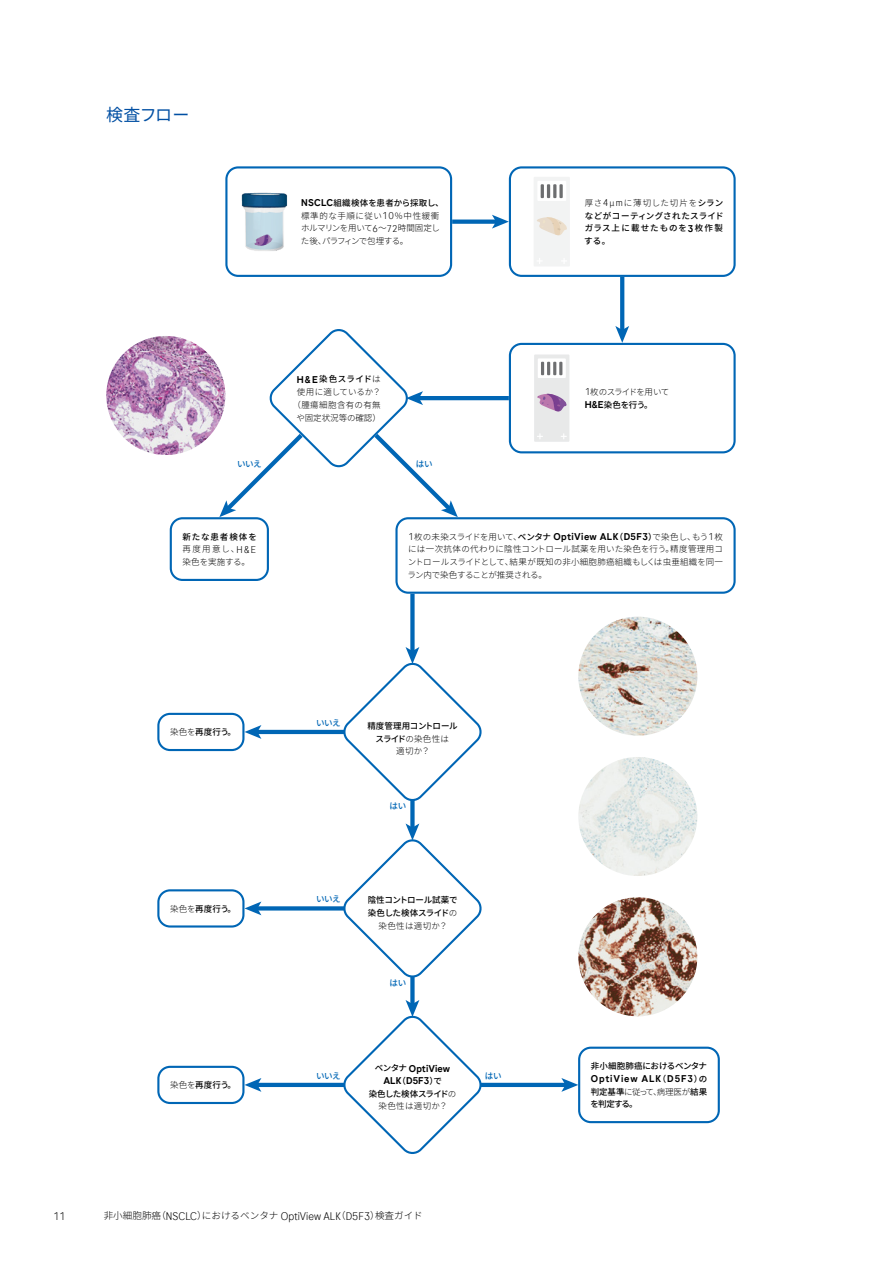
<style>
.page{position:relative;width:893px;height:1263px;background:#fff}
.page>*{position:absolute;margin:0;border:0;box-sizing:border-box;transform-origin:0 0}
.t1{font:16.95px "Noto Sans JP";letter-spacing:-.025em;color:#004fa3}
.t2{font:500 9.75px/12.8px "Roche Sans";letter-spacing:.01em;color:#000;text-align:center}
.t3{font:500 9.75px "Roche Sans";letter-spacing:.09em;color:#000}
.t4{font:300 9.6px "Noto Sans JP";color:#000}
.t5{font:300 8.55px/12.8px "Noto Sans JP";color:#000;text-align:justify}
.t6{font:500 8.55px/12.8px "Noto Sans JP";color:#000;text-align:justify}
.t7{font:500 8.55px/12.8px "Noto Sans JP";letter-spacing:-.04em;color:#000;text-align:center}
.t8{font:500 8.55px/12.8px "Noto Sans JP";letter-spacing:-.025em;color:#000;text-align:center}
.t9{font:300 8.55px/12.8px "Noto Sans JP";letter-spacing:-.09em;color:#000}
.t10{font:500 8.55px "Noto Sans JP";letter-spacing:-.045em;color:#0066b5}
.t11{font:500 8.55px/12.8px "Noto Sans JP";letter-spacing:-.07em;color:#000;text-align:center}
.s1{font-family:"Roche Sans";font-weight:500;font-size:9.75px}
.s2{font-weight:500}
.s3{font-family:"Roche Sans";font-size:9.75px}
.s4{font-weight:300}
.s5{font-family:"Roche Sans";font-weight:300;font-size:9.75px}
.s6{font-family:"Noto Sans JP";font-size:8.55px}
.s7{font-family:"Roche Sans";font-size:10.95px}
</style>
<div class="page">
<svg style="left:225px;top:166px;width:227px;height:111px"></svg>
<hr style="left:256px;top:1083px;width:88px;height:4px;background:#0066b5">
<svg style="left:157px;top:1066px;width:104px;height:38px"></svg>
<hr style="left:480px;top:1083px;width:86px;height:4px;background:#0066b5">
<svg style="left:561px;top:1047px;width:159px;height:76px"></svg>
<svg style="left:261px;top:906px;width:81px;height:4px"></svg>
<svg style="left:157px;top:889px;width:104px;height:38px"></svg>
<div style="left:410px;top:800px;width:5px;height:28px;background:#0066b5"></div>
<svg style="left:342px;top:823px;width:140px;height:154px"></svg>
<div style="left:410px;top:976px;width:5px;height:29px;background:#0066b5"></div>
<svg style="left:342px;top:1000px;width:141px;height:154px"></svg>
<hr style="left:256px;top:730px;width:88px;height:4px;background:#0066b5">
<svg style="left:157px;top:713px;width:104px;height:38px"></svg>
<svg style="left:452px;top:220px;width:40px;height:4px"></svg>
<svg style="left:492px;top:166px;width:244px;height:111px"></svg>
<svg style="left:620px;top:277px;width:4px;height:49px"></svg>
<svg style="left:170px;top:326px;width:566px;height:268px"></svg>
<div style="left:410px;top:594px;width:5px;height:58px;background:#0066b5"></div>
<svg style="left:342px;top:647px;width:140px;height:154px"></svg>
<img style="left:106px;top:336px;width:119px;height:119px;border-radius:60px">
<img style="left:578px;top:617px;width:119px;height:119px;border-radius:60px">
<img style="left:578px;top:757px;width:119px;height:119px;border-radius:60px">
<img style="left:578px;top:897px;width:119px;height:119px;border-radius:60px">
<h1 class="t1" style="left:106px;top:106px;width:85px">検査フロー</h1>
<p class="t5" style="left:301px;top:196px;width:144px;text-align:left"><span class="s1">NSCLC</span><span class="s2">組織検体を患者から採取し、</span>標準的な手順に従い<span class="s3">10</span>％中性緩衝ホルマリンを用いて<span class="s3">6</span>～<span class="s3">72</span>時間固定した後、パラフィンで包埋する。</p>
<p class="t6" style="left:584px;top:196px;width:141px"><span class="s4">厚さ</span><span class="s5">4</span><span class="s4">μ</span><span class="s5">m</span><span class="s4">に薄切した切片を</span>シランなどがコーティングされたスライドガラス上に載せたものを<span class="s3">3</span>枚作製する。</p>
<p class="t5" style="left:292px;top:373px;width:90px;text-align:center"><span class="s1">H&amp;E</span><span class="s2">染色スライド</span>は使用に適しているか？（腫瘍細胞含有の有無や固定状況等の確認）</p>
<p class="t10" style="left:237px;top:459px;width:26px">いいえ</p>
<p class="t10" style="left:416px;top:459px;width:18px">はい</p>
<p class="t9" style="left:585px;top:386px;width:86px"><span class="s3">1</span>枚のスライドを用いて<br><span class="s1">H&amp;E</span><span class="s2">染色を行う。</span></p>
<p class="t5" style="left:182px;top:530px;width:76px"><span class="s2">新たな患者検体を</span>再度用意し、<span class="s3">H&amp;E</span>染色を実施する。</p>
<p class="t6" style="left:170px;top:726px;width:68px"><span class="s4">染色を</span>再度行う。</p>
<p class="t6" style="left:170px;top:902px;width:68px"><span class="s4">染色を</span>再度行う。</p>
<p class="t6" style="left:170px;top:1079px;width:68px"><span class="s4">染色を</span>再度行う。</p>
<p class="t5" style="left:408px;top:530px;width:317px"><span class="s3">1</span>枚の未染スライドを用いて、<span class="s2">ベンタナ</span> <span class="s1">OptiView ALK</span><span class="s2">（</span><span class="s1">D5F3</span><span class="s2">）</span>で染色し、もう<span class="s3">1</span>枚には一次抗体の代わりに陰性コントロール試薬を用いた染色を行う。精度管理用コントロールスライドとして、結果が既知の非小細胞肺癌組織もしくは虫垂組織を同一ラン内で染色することが推奨される。</p>
<p class="t10" style="left:316px;top:718px;width:26px">いいえ</p>
<p class="t8" style="left:367px;top:719px;width:92px">精度管理用コントロールスライド<span class="s4">の染色性は<br>適切か？</span></p>
<p class="t10" style="left:389px;top:801px;width:18px">はい</p>
<p class="t10" style="left:316px;top:894px;width:26px">いいえ</p>
<p class="t7" style="left:368px;top:894px;width:91px">陰性コントロール試薬で染色した検体スライド<span class="s4">の染色性は適切か？</span></p>
<p class="t10" style="left:389px;top:978px;width:18px">はい</p>
<p class="t2" style="left:375px;top:1062px;width:77px"><span class="s6">ベンタナ</span> OptiView<br>ALK<span class="s6">（</span>D5F3<span class="s6">）で</span></p>
<p class="t11" style="left:369px;top:1087px;width:89px">染色した検体スライド<span class="s4">の染色性は適切か？</span></p>
<p class="t10" style="left:316px;top:1070px;width:26px">いいえ</p>
<p class="t10" style="left:485px;top:1070px;width:18px">はい</p>
<p class="t6" style="left:591px;top:1060px;width:118px">非小細胞肺癌におけるベンタナ</p>
<p class="t3" style="left:591px;top:1073px;width:118px">OptiView ALK<span class="s6">（</span>D5F3<span class="s6">）の</span></p>
<p class="t6" style="left:590px;top:1085px;width:118px">判定基準<span class="s4">に従って、病理医が</span>結果を判定する。</p>
<p class="t4" style="left:53px;top:1210px;width:371px"><span class="s7">11</span>　　　　非小細胞肺癌（<span class="s7">NSCLC</span>）におけるベンタナ <span class="s7">OptiView ALK</span>（<span class="s7">D5F3</span>）検査ガイド</p>
</div>
